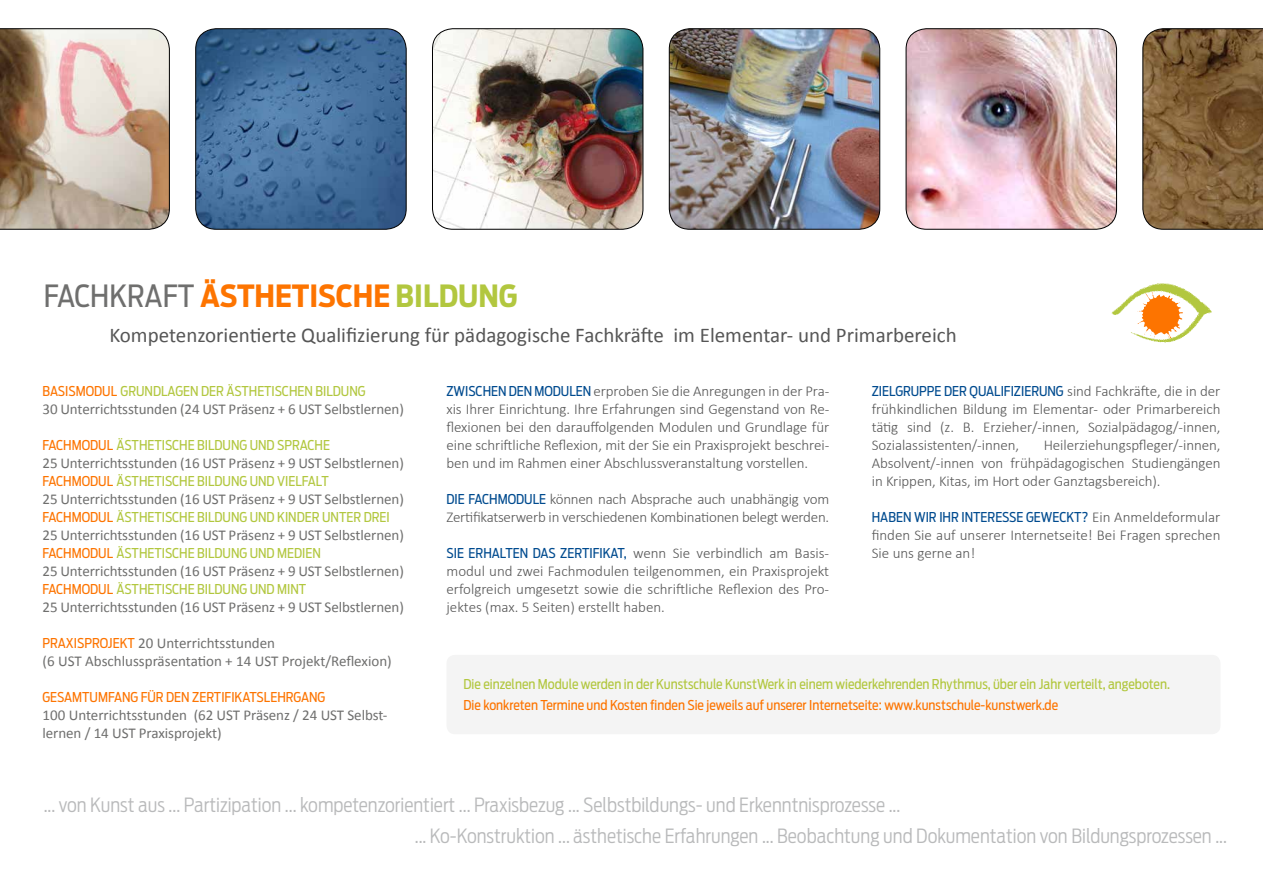
<style>
.page{position:relative;width:1263px;height:893px;background:#fff}
.page>*{position:absolute;margin:0;border:0;box-sizing:border-box;transform-origin:0 0}
.t1{font:700 30.45px "Antenna Cond";color:#fd7400}
.t2{font:21px "Calibri";color:#565656}
.t3{font:300 19.5px/31.5px "Antenna Cond";color:#b9babb}
.t4{font:300 15px/18px "Calibri";letter-spacing:-.005em;color:#565656;text-align:justify}
.t5{font:15px/18px "Calibri";letter-spacing:-.005em;color:#6f6f6e}
.t6{font:13.5px "Antenna Cond";color:#b2c73f}
.t7{font:13.5px "Antenna Cond";color:#fd7400}
.t8{font:13.5px "Antenna Cond";color:#004b8f}
.s1{font-weight:400;color:#6f6f6e}
.s2{color:#b2c73f}
.s3{color:#fd7400}
.s4{font-family:"Antenna Cond";font-size:13.5px;color:#fd7400}
.s5{font-family:"Antenna Cond";font-weight:400;font-size:13.5px;color:#004b8f}
.s6{font-family:"Calibri";font-weight:300;font-size:15px;color:#565656}
</style>
<div class="page">
<svg style="left:0;top:28px;width:170px;height:202px"></svg>
<img style="left:906px;top:29px;width:210px;height:200px">
<div style="left:906px;top:28px;width:211px;height:202px;border:1px solid #000;border-radius:21px"></div>
<img style="left:669px;top:29px;width:211px;height:200px">
<div style="left:669px;top:28px;width:211px;height:202px;border:1px solid #000;border-radius:21px"></div>
<img style="left:196px;top:29px;width:210px;height:200px">
<div style="left:195px;top:28px;width:212px;height:202px;border:1px solid #000;border-radius:21px"></div>
<svg style="left:1142px;top:28px;width:121px;height:202px"></svg>
<img style="left:432px;top:29px;width:211px;height:200px">
<div style="left:432px;top:28px;width:211px;height:202px;border:1px solid #000;border-radius:21px"></div>
<svg style="left:1111px;top:283px;width:101px;height:60px"></svg>
<div style="left:446px;top:655px;width:774px;height:79px;background:#f4f4f4;border-radius:9px"></div>
<h1 class="t1" style="left:44px;top:278px;width:475px"><span class="s1">FACHKRAFT</span> ÄSTHETISCHE <span class="s2">BILDUNG</span></h1>
<h2 class="t2" style="left:109px;top:322px;width:849px">Kompetenzorientierte Qualifizierung für pädagogische Fachkräfte im Elementar- und Primarbereich</h2>
<p class="t6" style="left:43px;top:383px;width:323px"><span class="s3">BASISMODUL</span> GRUNDLAGEN DER ÄSTHETISCHEN BILDUNG</p>
<p class="t5" style="left:43px;top:399px;width:363px">30 Unterrichtsstunden (24 UST Präsenz + 6 UST Selbstlernen)</p>
<p class="t6" style="left:43px;top:437px;width:289px"><span class="s3">FACHMODUL</span> ÄSTHETISCHE BILDUNG UND SPRACHE</p>
<p class="t5" style="left:43px;top:453px;width:363px">25 Unterrichtsstunden (16 UST Präsenz + 9 UST Selbstlernen)</p>
<p class="t6" style="left:43px;top:473px;width:288px"><span class="s3">FACHMODUL</span> ÄSTHETISCHE BILDUNG UND VIELFALT</p>
<p class="t5" style="left:43px;top:489px;width:363px">25 Unterrichtsstunden (16 UST Präsenz + 9 UST Selbstlernen)</p>
<p class="t6" style="left:43px;top:509px;width:349px"><span class="s3">FACHMODUL</span> ÄSTHETISCHE BILDUNG UND KINDER UNTER DREI</p>
<p class="t5" style="left:43px;top:525px;width:363px">25 Unterrichtsstunden (16 UST Präsenz + 9 UST Selbstlernen)</p>
<p class="t6" style="left:43px;top:545px;width:280px"><span class="s3">FACHMODUL</span> ÄSTHETISCHE BILDUNG UND MEDIEN</p>
<p class="t5" style="left:43px;top:561px;width:363px">25 Unterrichtsstunden (16 UST Präsenz + 9 UST Selbstlernen)</p>
<p class="t6" style="left:43px;top:581px;width:243px"><span class="s3">FACHMODUL</span> ÄSTHETISCHE BILDUNG UND MINT</p>
<p class="t5" style="left:43px;top:597px;width:363px">25 Unterrichtsstunden (16 UST Präsenz + 9 UST Selbstlernen)</p>
<p class="t5" style="left:43px;top:633px;width:351px"><span class="s4">PRAXISPROJEKT</span> 20 Unterrichtsstunden<br>(6 UST Abschlusspräsentation + 14 UST Projekt/Reflexion)</p>
<p class="t7" style="left:43px;top:689px;width:283px">GESAMTUMFANG FÜR DEN ZERTIFIKATSLEHRGANG</p>
<p class="t5" style="left:43px;top:705px;width:345px">100 Unterrichtsstunden (62 UST Präsenz / 24 UST Selbst&shy;lernen / 14 UST Praxisprojekt)</p>
<p class="t4" style="left:446px;top:382px;width:384px"><span class="s5">ZWISCHEN DEN MODULEN</span> erproben Sie die Anregungen in der Pra&shy;xis Ihrer Einrichtung. Ihre Erfahrungen sind Gegenstand von Re&shy;flexionen bei den darauffolgenden Modulen und Grundlage für eine schriftliche Reflexion, mit der Sie ein Praxisprojekt beschrei&shy;ben und im Rahmen einer Abschlussveranstaltung vorstellen.</p>
<p class="t4" style="left:446px;top:490px;width:384px"><span class="s5">DIE FACHMODULE</span> können nach Absprache auch unabhängig vom<br>Zertifikatserwerb in verschiedenen Kombinationen belegt werden.</p>
<p class="t4" style="left:446px;top:544px;width:384px"><span class="s5">SIE ERHALTEN DAS ZERTIFIKAT,</span> wenn Sie verbindlich am Basis&shy;modul und zwei Fachmodulen teilgenommen, ein Praxisprojekt erfolgreich umgesetzt sowie die schriftliche Reflexion des Pro&shy;jektes (max. 5 Seiten) erstellt haben.</p>
<p class="t8" style="left:872px;top:383px;width:350px">ZIELGRUPPE DER QUALIFIZIERUNG <span class="s6">sind Fachkräfte, die in der</span></p>
<p class="t4" style="left:872px;top:400px;width:350px">frühkindlichen Bildung im Elementar- oder Primarbereich tätig sind (z. B. Erzieher/-innen, Sozialpädagog/-innen, Sozialassistenten/-innen,</p>
<p class="t4" style="left:872px;top:436px;width:350px;text-indent:172px">Heilerziehungspfleger/-innen, Absolvent/-innen von frühpädagogischen Studiengängen in Krippen, Kitas, im Hort oder Ganztagsbereich).</p>
<p class="t8" style="left:872px;top:509px;width:350px">HABEN WIR IHR INTERESSE GEWECKT? <span class="s6">Ein Anmeldeformular</span></p>
<p class="t4" style="left:872px;top:526px;width:350px">finden Sie auf unserer Internetseite! Bei Fragen sprechen<br>Sie uns gerne an!</p>
<p class="t6" style="left:463px;top:676px;width:708px">DIE EINZELNEN MODULE WERDEN IN DER KUNSTSCHULE KUNSTWERK IN EINEM WIEDERKEHRENDEN RHYTHMUS, ÜBER EIN JAHR VERTEILT, ANGEBOTEN.</p>
<p class="t7" style="left:463px;top:697px;width:596px">DIE KONKRETEN TERMINE UND KOSTEN FINDEN SIE JEWEILS AUF UNSERER INTERNETSEITE: WWW.KUNSTSCHULE-KUNSTWERK.DE</p>
<p class="t3" style="left:415px;top:789px;width:814px;text-indent:-371px">... von Kunst aus ... Partizipation ... kompetenzorientiert ... Praxisbezug ... Selbstbildungs- und Erkenntnisprozesse ...<br>... Ko-Konstruktion ... ästhetische Erfahrungen ... Beobachtung und Dokumentation von Bildungsprozessen ...</p>
</div>
